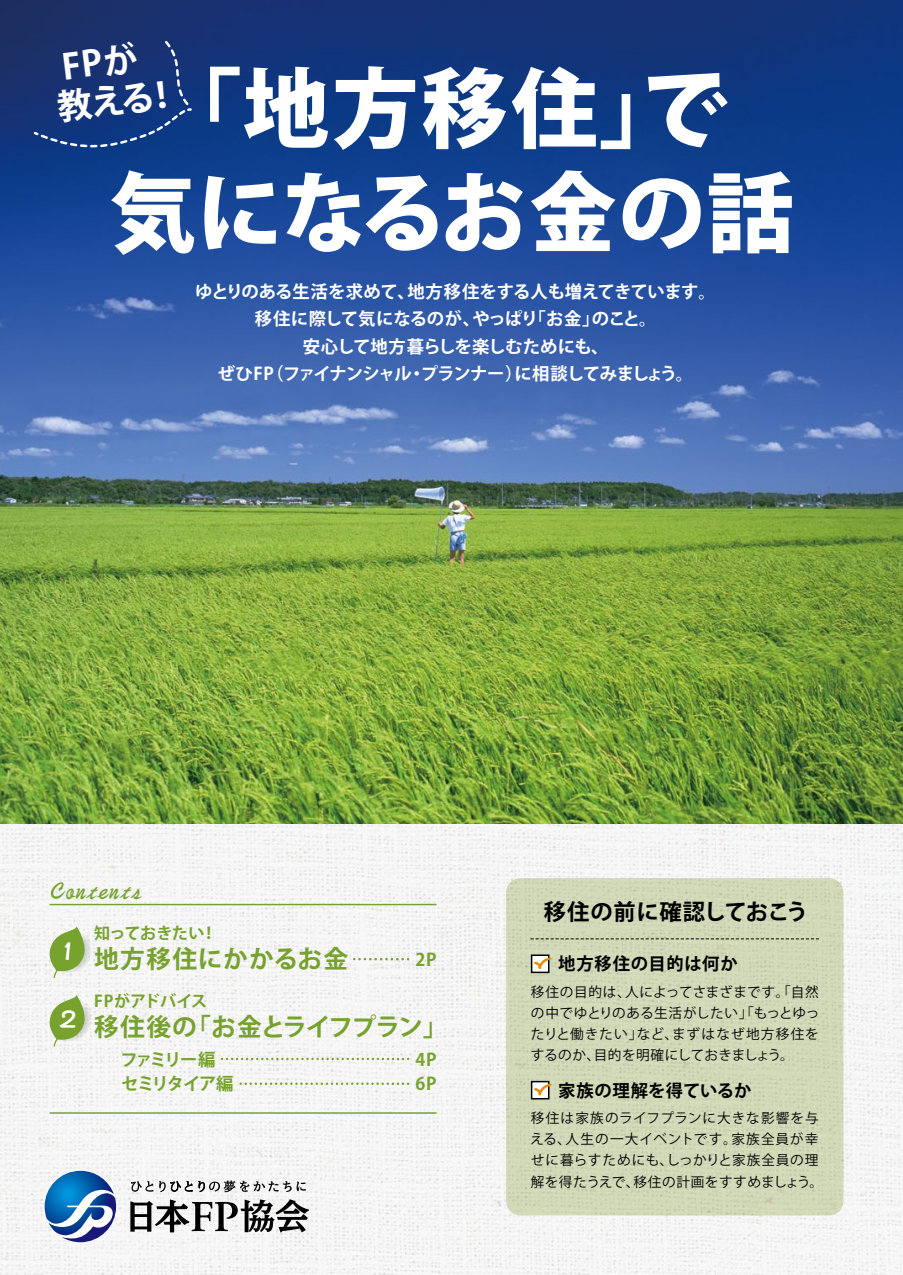
<style>
.page{position:relative;width:903px;height:1275px;background:#fff}
.page>*{position:absolute;margin:0;border:0;box-sizing:border-box;transform-origin:0 0}
.t1{font:800 86.8px/104.1px "Koz Go Pro";letter-spacing:.02em;color:#fff;text-align:center}
.t2{font:700 34.65px/39.7px "Koz Go Pro";color:#fff}
.t3{font:700 24.85px "Koz Go Pro";letter-spacing:-.05em;color:#76a22d}
.t4{font:700 24.85px "Koz Go Pro";letter-spacing:.05em;color:#76a22d}
.t5{font:24.85px "Gyosho Std R";color:#76a22d}
.t6{font:24.85px "DFPOP1 Std W5";color:#fff}
.t7{font:700 22.4px "Koz Go Pro";letter-spacing:.02em;color:#000}
.t8{font:700 17.32px/27.3px "Koz Go Pro";letter-spacing:-.02em;color:#fff;text-align:center}
.t9{font:700 17.32px/24.8px "Koz Go Pro";letter-spacing:-.075em;color:#76a22d}
.t10{font:700 17.32px "Koz Go Pro";letter-spacing:.01em;color:#000}
.t11{font:700 17.32px "Koz Go Pro";letter-spacing:.03em;color:#000}
.t12{font:700 16.1px "Koz Go Pro";letter-spacing:-.03em;color:#76a22d}
.t13{font:700 16.1px "Koz Go Pro";letter-spacing:.01em;color:#76a22d}
.t14{font:13.65px/21px "Koz Go Pro";letter-spacing:.05em;color:#000;text-align:justify}
</style>
<div class="page">
<img style="left:0;top:823px;width:903px;height:452px">
<img style="left:0;top:0;width:903px;height:823px">
<div style="left:506px;top:878px;width:337px;height:337px;background:#d1d9b9;border-radius:15px"></div>
<svg style="left:531px;top:938px;width:288px;height:1px"></svg>
<svg style="left:45px;top:1171px;width:71px;height:71px"></svg>
<svg style="left:131px;top:1181px;width:22px;height:11px"></svg>
<svg style="left:159px;top:1180px;width:147px;height:12px"></svg>
<svg style="left:130px;top:1199px;width:179px;height:34px"></svg>
<svg style="left:32px;top:39px;width:161px;height:113px;background:#18387b"></svg>
<hr style="left:50px;top:904px;width:387px;height:1px;background:#76a22d">
<hr style="left:50px;top:1112px;width:387px;height:2px;background:#76a22d">
<svg style="left:354px;top:958px;width:55px;height:2px"></svg>
<svg style="left:222px;top:1058px;width:187px;height:2px"></svg>
<svg style="left:241px;top:1082px;width:168px;height:3px"></svg>
<svg style="left:48px;top:926px;width:49px;height:53px"></svg>
<svg style="left:48px;top:995px;width:49px;height:52px"></svg>
<div style="left:531px;top:954px;width:18px;height:19px;border:1px solid #000"></div>
<svg style="left:533px;top:955px;width:19px;height:17px"></svg>
<div style="left:531px;top:1081px;width:18px;height:18px;border:1px solid #000"></div>
<svg style="left:533px;top:1082px;width:19px;height:16px"></svg>
<h2 class="t2" style="left:51px;top:51px;width:123px;rotate:-7deg">FPが<br>教える！</h2>
<h1 class="t1" style="left:109px;top:63px;width:686px">「地方移住」で<br>気になるお金の話</h1>
<p class="t8" style="left:195px;top:279px;width:522px">ゆとりのある生活を求めて、地方移住をする人も増えてきています。移住に際して気になるのが、やっぱり「お金」のこと。<br>安心して地方暮らしを楽しむためにも、<br>ぜひFP（ファイナンシャル・プランナー）に相談してみましょう。</p>
<h3 class="t5" style="left:50px;top:872px;width:93px">Contents</h3>
<p class="t12" style="left:94px;top:923px;width:124px">知っておきたい！</p>
<h3 class="t4" style="left:94px;top:943px;width:255px">地方移住にかかるお金</h3>
<p class="t9" style="left:415px;top:948px;width:23px">2P</p>
<p class="t13" style="left:94px;top:991px;width:115px">FPがアドバイス</p>
<h3 class="t3" style="left:94px;top:1011px;width:355px">移住後の「お金とライフプラン」</h3>
<p class="t9" style="left:120px;top:1048px;width:115px">ファミリー編セミリタイア編</p>
<p class="t9" style="left:415px;top:1048px;width:23px">4P<br>6P</p>
<h3 class="t6" style="left:59px;top:937px;width:18px">1</h3>
<h3 class="t6" style="left:59px;top:1006px;width:18px">2</h3>
<h3 class="t7" style="left:544px;top:897px;width:266px">移住の前に確認しておこう</h3>
<p class="t11" style="left:558px;top:953px;width:181px">地方移住の目的は何か</p>
<p class="t14" style="left:531px;top:982px;width:290px">移住の目的は、人によってさまざまです。「自然の中でゆとりのある生活がしたい」「もっとゆったりと働きたい」など、まずはなぜ地方移住をするのか、目的を明確にしておきましょう。</p>
<p class="t10" style="left:558px;top:1079px;width:195px">家族の理解を得ているか</p>
<p class="t14" style="left:530px;top:1108px;width:294px;text-align:left">移住は家族のライフプランに大きな影響を与える、人生の一大イベントです。家族全員が幸せに暮らすためにも、しっかりと家族全員の理解を得たうえで、移住の計画をすすめましょう。</p>
</div>
